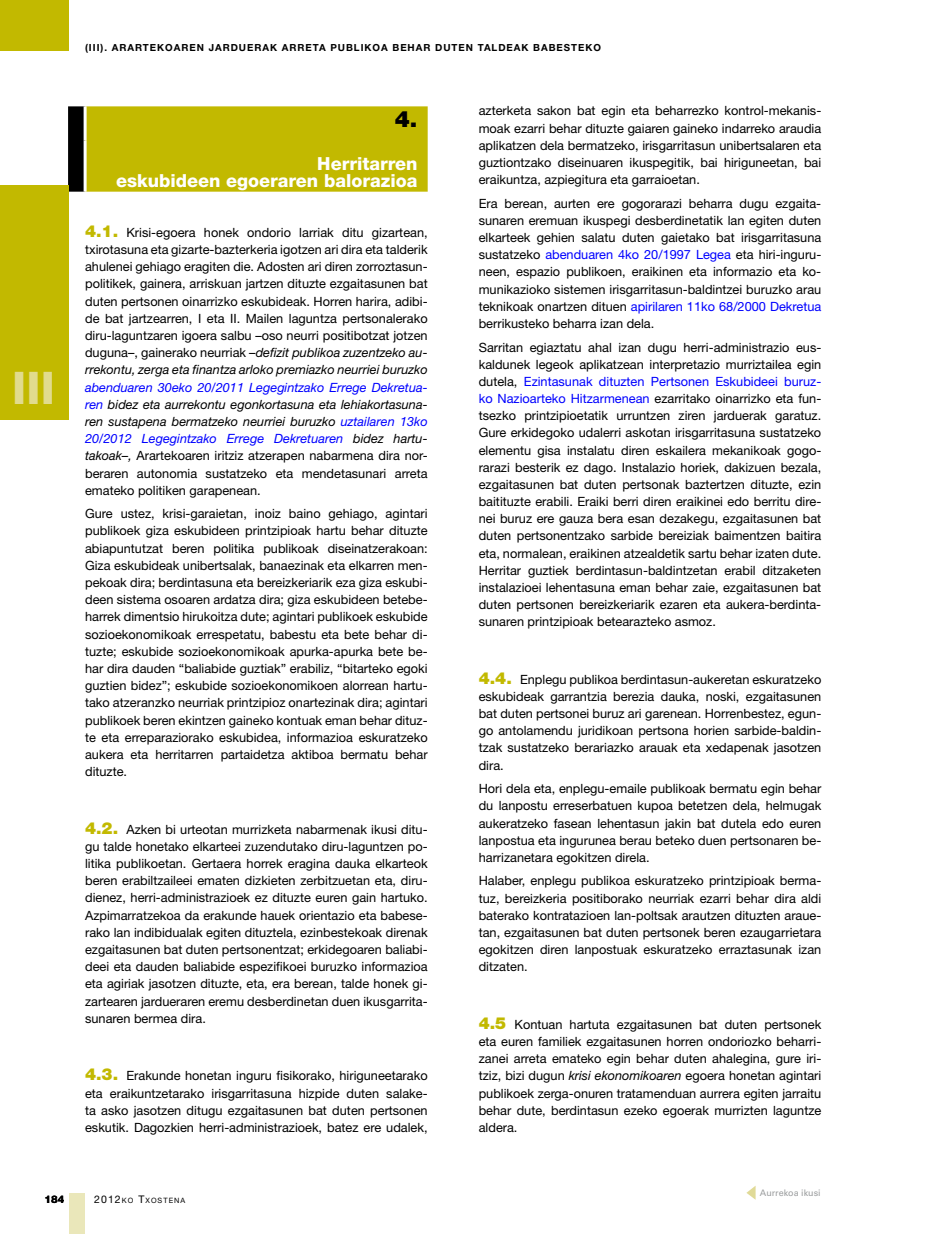
<style>
.page{position:relative;width:949px;height:1234px;background:#fff}
.page>*{position:absolute;margin:0;border:0;box-sizing:border-box;transform-origin:0 0}
.t1{font:800 45px "Helvetica Neue LT Std";color:#e1db8e}
.t2{font:900 22.5px "Helvetica Neue LT Std";color:#000}
.t3{font:800 18px/17.1px "Helvetica Neue LT Std";color:#fff;text-align:right}
.t4{font:12.75px/17.1px "Helvetica Neue LT Std";color:#000;text-align:justify}
.t5{font:800 10.5px "Helvetica Neue LT Std";color:#000}
.t6{font:700 9.75px "Helvetica Neue LT Std";letter-spacing:.1em;color:#000}
.t7{font:9px "Univers LT Std";color:#9c9e9f}
.t8{font:7.35px "Helvetica Neue LT Std";letter-spacing:.145em;color:#000}
.s1{font-weight:900;font-size:16.5px;color:#c2b900}
.s2{font-style:italic}
.s3{font-style:italic;color:#00f}
.s4{color:#00f}
.s5{font-size:10.5px}
</style>
<div class="page">
<div style="left:68px;top:106px;width:359px;height:86px;background:#c2b900"></div>
<hr style="left:84px;top:106px;width:3px;height:34px;background:#fff">
<hr style="left:84px;top:140px;width:3px;height:52px;background:#fff">
<div style="left:69px;top:1192px;width:16px;height:41px;background:#eae7ba"></div>
<div style="left:0;top:0;width:69px;height:51px;background:#c2b900"></div>
<div style="left:0;top:185px;width:69px;height:234px;background:#c2b900"></div>
<svg style="left:746px;top:1186px;width:9px;height:13px"></svg>
<h1 class="t1" style="left:12px;top:360px;width:44px">III</h1>
<p class="t6" style="left:85px;top:41px;width:517px">(III). ARARTEKOAREN JARDUERAK ARRETA PUBLIKOA BEHAR DUTEN TALDEAK BABESTEKO</p>
<h2 class="t2" style="left:395px;top:105px;width:24px">4.</h2>
<h3 class="t3" style="left:116px;top:155px;width:303px">Herritarren<br>eskubideen egoeraren balorazioa</h3>
<p class="t4" style="left:85px;top:223px;width:344px"><span class="s1">4.1.</span> Krisi-egoera honek ondorio larriak ditu gizartean, txirotasuna eta gizarte-bazterkeria igotzen ari dira eta talderik ahulenei gehiago eragiten die. Adosten ari diren zorroztasun&shy;politikek, gainera, arriskuan jartzen dituzte ezgaitasunen bat duten pertsonen oinarrizko eskubideak. Horren harira, adibi&shy;de bat jartzearren, I eta II. Mailen laguntza pertsonalerako diru-laguntzaren igoera salbu –oso neurri positibotzat jotzen duguna–, gainerako neurriak –<span class="s2">defizit publikoa zuzentzeko au&shy;rrekontu, zerga eta finantza arloko premiazko neurriei buruzko</span></p>
<p class="t4" style="left:85px;top:378px;width:344px"><span class="s3">abenduaren 30eko 20/2011 Legegintzako Errege Dekretua&shy;ren</span> <span class="s2">bidez eta aurrekontu egonkortasuna eta lehiakortasuna&shy;ren sustapena bermatzeko neurriei buruzko</span> <span class="s3">uztailaren 13ko 20/2012 Legegintzako Errege Dekretuaren</span> <span class="s2">bidez hartu&shy;takoak</span>–<span class="s2">,</span> Arartekoaren iritziz atzerapen nabarmena dira nor&shy;beraren autonomia sustatzeko eta mendetasunari arreta emateko politiken garapenean.</p>
<p class="t4" style="left:85px;top:505px;width:344px">Gure ustez, krisi-garaietan, inoiz baino gehiago, agintari publikoek giza eskubideen printzipioak hartu behar dituzte abiapuntutzat beren politika publikoak diseinatzerakoan:<br>Giza eskubideak unibertsalak, banaezinak eta elkarren men&shy;pekoak dira; berdintasuna eta bereizkeriarik eza giza eskubi&shy;deen sistema osoaren ardatza dira; giza eskubideen betebe&shy;harrek dimentsio hirukoitza dute; agintari publikoek eskubide sozioekonomikoak errespetatu, babestu eta bete behar di&shy;tuzte; eskubide sozioekonomikoak apurka-apurka bete be&shy;har dira dauden “baliabide guztiak” erabiliz, “bitarteko egoki guztien bidez”; eskubide sozioekonomikoen alorrean hartu&shy;tako atzeranzko neurriak printzipioz onartezinak dira; agintari publikoek beren ekintzen gaineko kontuak eman behar dituz&shy;te eta erreparaziorako eskubidea, informazioa eskuratzeko aukera eta herritarren partaidetza aktiboa bermatu behar dituzte.</p>
<p class="t4" style="left:85px;top:820px;width:344px"><span class="s1">4.2.</span> Azken bi urteotan murrizketa nabarmenak ikusi ditu&shy;gu talde honetako elkarteei zuzendutako diru-laguntzen po&shy;litika publikoetan. Gertaera horrek eragina dauka elkarteok beren erabiltzaileei ematen dizkieten zerbitzuetan eta, diru&shy;dienez, herri-administrazioek ez dituzte euren gain hartuko.<br>Azpimarratzekoa da erakunde hauek orientazio eta babese&shy;rako lan indibidualak egiten dituztela, ezinbestekoak direnak ezgaitasunen bat duten pertsonentzat; erkidegoaren baliabi&shy;deei eta dauden baliabide espezifikoei buruzko informazioa eta agiriak jasotzen dituzte, eta, era berean, talde honek gi&shy;zartearen jardueraren eremu desberdinetan duen ikusgarrita&shy;sunaren bermea dira.</p>
<p class="t4" style="left:85px;top:1066px;width:344px"><span class="s1">4.3.</span> Erakunde honetan inguru fisikorako, hiriguneetarako eta eraikuntzetarako irisgarritasuna hizpide duten salake&shy;ta asko jasotzen ditugu ezgaitasunen bat duten pertsonen eskutik. Dagozkien herri-administrazioek, batez ere udalek,</p>
<p class="t4" style="left:478px;top:102px;width:344px">azterketa sakon bat egin eta beharrezko kontrol-mekanis&shy;moak ezarri behar dituzte gaiaren gaineko indarreko araudia aplikatzen dela bermatzeko, irisgarritasun unibertsalaren eta guztiontzako diseinuaren ikuspegitik, bai hiriguneetan, bai eraikuntza, azpiegitura eta garraioetan.</p>
<p class="t4" style="left:478px;top:194px;width:344px">Era berean, aurten ere gogorarazi beharra dugu ezgaita&shy;sunaren eremuan ikuspegi desberdinetatik lan egiten duten elkarteek gehien salatu duten gaietako bat irisgarritasuna sustatzeko <span class="s4">abenduaren 4ko 20/1997 Legea</span> eta hiri-inguru&shy;neen, espazio publikoen, eraikinen eta informazio eta ko&shy;munikazioko sistemen irisgarritasun-baldintzei buruzko arau teknikoak onartzen dituen <span class="s4">apirilaren 11ko 68/2000 Dekretua </span>berrikusteko beharra izan dela.</p>
<p class="t4" style="left:478px;top:338px;width:344px">Sarritan egiaztatu ahal izan dugu herri-administrazio eus&shy;kaldunek legeok aplikatzean interpretazio murriztailea egin dutela, <span class="s4">Ezintasunak dituzten Pertsonen Eskubideei buruz&shy;ko Nazioarteko Hitzarmenean</span> ezarritako oinarrizko eta fun&shy;tsezko printzipioetatik urruntzen ziren jarduerak garatuz.<br>Gure erkidegoko udalerri askotan irisgarritasuna sustatzeko elementu gisa instalatu diren eskailera mekanikoak gogo&shy;rarazi besterik ez dago. Instalazio horiek, dakizuen bezala, ezgaitasunen bat duten pertsonak baztertzen dituzte, ezin baitituzte erabili. Eraiki berri diren eraikinei edo berritu dire&shy;nei buruz ere gauza bera esan dezakegu, ezgaitasunen bat duten pertsonentzako sarbide bereiziak baimentzen baitira eta, normalean, eraikinen atzealdetik sartu behar izaten dute.<br>Herritar guztiek berdintasun-baldintzetan erabil ditzaketen instalazioei lehentasuna eman behar zaie, ezgaitasunen bat duten pertsonen bereizkeriarik ezaren eta aukera-berdinta&shy;sunaren printzipioak betearazteko asmoz.</p>
<p class="t4" style="left:478px;top:670px;width:344px"><span class="s1">4.4.</span> Enplegu publikoa berdintasun-aukeretan eskuratzeko eskubideak garrantzia berezia dauka, noski, ezgaitasunen bat duten pertsonei buruz ari garenean. Horrenbestez, egun&shy;go antolamendu juridikoan pertsona horien sarbide-baldin&shy;tzak sustatzeko berariazko arauak eta xedapenak jasotzen dira.</p>
<p class="t4" style="left:478px;top:779px;width:344px">Hori dela eta, enplegu-emaile publikoak bermatu egin behar du lanpostu erreserbatuen kupoa betetzen dela, helmugak aukeratzeko fasean lehentasun jakin bat dutela edo euren lanpostua eta ingurunea berau beteko duen pertsonaren be&shy;harrizanetara egokitzen direla.</p>
<p class="t4" style="left:478px;top:872px;width:344px">Halaber, enplegu publikoa eskuratzeko printzipioak berma&shy;tuz, bereizkeria positiborako neurriak ezarri behar dira aldi baterako kontratazioen lan-poltsak arautzen dituzten araue&shy;tan, ezgaitasunen bat duten pertsonek beren ezaugarrietara egokitzen diren lanpostuak eskuratzeko erraztasunak izan ditzaten.</p>
<p class="t4" style="left:478px;top:1015px;width:344px"><span class="s1">4.5</span> Kontuan hartuta ezgaitasunen bat duten pertsonek eta euren familiek ezgaitasunen horren ondoriozko beharri&shy;zanei arreta emateko egin behar duten ahalegina, gure iri&shy;tziz, bizi dugun <span class="s2">krisi ekonomikoaren</span> egoera honetan agintari publikoek zerga-onuren tratamenduan aurrera egiten jarraitu behar dute, berdintasun ezeko egoerak murrizten laguntze aldera.</p>
<p class="t5" style="left:45px;top:1192px;width:21px">184</p>
<p class="t8" style="left:94px;top:1195px;width:93px"><span class="s5">2012</span>KO <span class="s5">T</span>XOSTENA</p>
<p class="t7" style="left:759px;top:1187px;width:62px">Aurrekoa ikusi</p>
</div>
